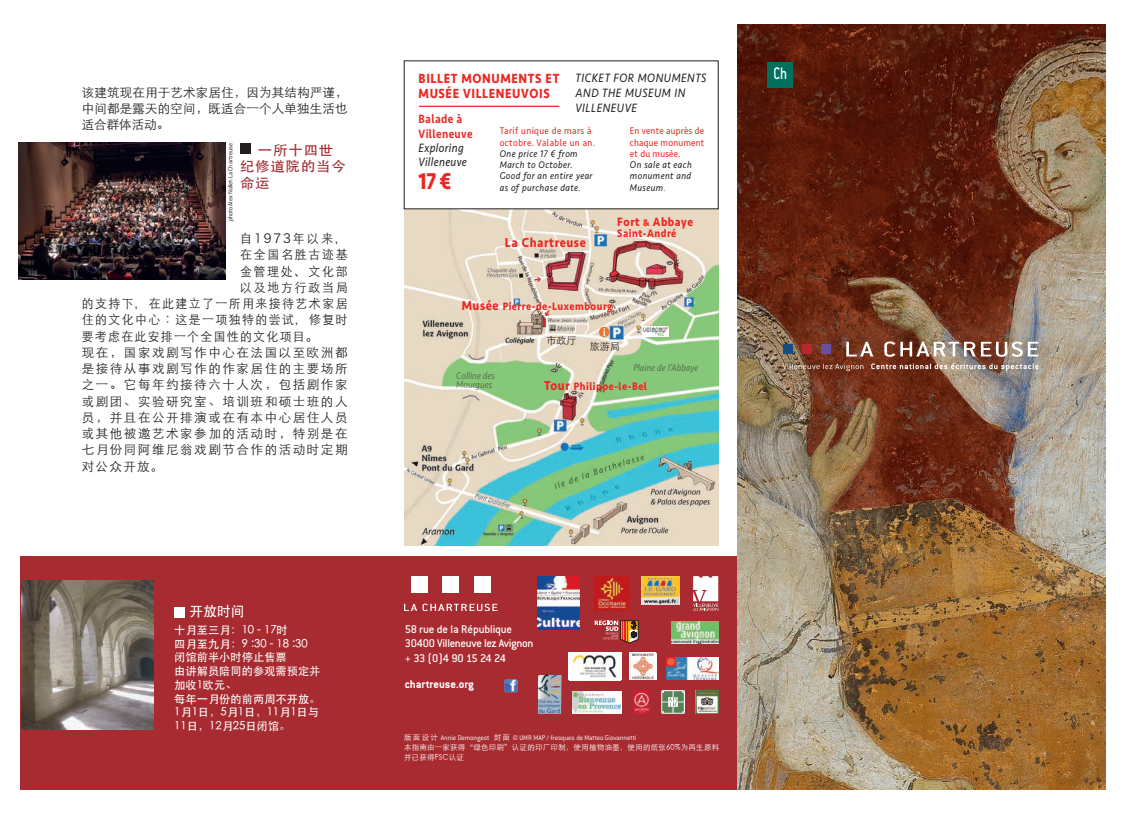
<style>
.page{position:relative;width:1127px;height:815px;background:#fff}
.page>*{position:absolute;margin:0;border:0;box-sizing:border-box;transform-origin:0 0}
.t1{font:700 23.75px "Seravek";color:#ec2724;scale:.88 1}
.t2{font:500 18.25px "Conduit ITC";color:#fff;scale:.79 1}
.t3{font:700 13.75px/14.9px "Seravek";letter-spacing:.05em;color:#ec2724;scale:.88 1}
.t4{font:500 13.75px/16.2px "ST Heiti SC";letter-spacing:.055em;color:#a72b30;scale:1.05 1}
.t5{font:500 13.75px "ST Heiti SC";color:#fff}
.t6{font:700 13.5px "Seravek";letter-spacing:.05em;color:#ec2724;scale:.88 1}
.t7{font:300 12.5px/16.2px "ST Heiti SC";letter-spacing:.125em;color:#231f20;text-align:justify}
.t8{font:300 12.5px "ST Heiti SC";letter-spacing:.125em;color:#231f20;scale:.95 1}
.t9{font:italic 12.5px/14.9px "Seravek";letter-spacing:.045em;color:#231f20;scale:.88 1}
.t10{font:500 12.5px/15.2px "Seravek";letter-spacing:.03em;color:#ec2724;scale:.88 1}
.t11{font:300 12.5px "ST Heiti SC";letter-spacing:.15em;color:#231f20;scale:.95 1}
.t12{font:700 12.5px "Seravek";letter-spacing:.05em;color:#ec2724;scale:.88 1}
.t13{font:12.5px "Hiragino Sans W3";color:#231f20;scale:.95 1}
.t14{font:500 12.25px/14.8px "Conduit ITC";letter-spacing:-.02em;color:#fff}
.t15{font:700 12.25px "Conduit ITC";color:#fff}
.t16{font:500 11.25px/13.8px "ST Heiti SC";color:#fff}
.t17{font:700 11.25px "Seravek";letter-spacing:.05em;color:#ec2724;scale:.88 1}
.t18{font:italic 10px/11.2px "Seravek";letter-spacing:.045em;color:#231f20;scale:.88 1}
.t19{font:10px/11.2px "Seravek";letter-spacing:.025em;color:#ec2724;text-align:justify;scale:.88 1}
.t20{font:10px/11.2px "Seravek";letter-spacing:.045em;color:#ec2724;scale:.88 1}
.t21{font:italic 10px/9.1px "Seravek";color:rgb(35 31 32/.5);scale:.87 1}
.t22{font:300 10px "ST Heiti SC";color:#231f20}
.t23{font:300 7.5px "Conduit ITC";letter-spacing:-.015em;color:#fff}
.t24{font:300 7.5px/10px "ST Heiti SC";letter-spacing:.03em;color:#fff}
.t25{font:300 6.88px "Conduit ITC";letter-spacing:-.015em;color:#231f20}
.s1{font-family:"ST Heiti SC";font-weight:300}
.s2{font-family:"Hiragino Sans W3";font-weight:400}
.s3{font-family:"Hiragino Sans W3";font-weight:400;font-size:11.25px}
.s4{color:#437b33}
.s5{font-size:10px}
.s6{font-size:13.5px}
.s7{font-family:"ST Heiti SC"}
</style>
<div class="page">
<div style="left:21px;top:556px;width:721px;height:234px;background:#a72b30"></div>
<div style="left:174px;top:607px;width:11px;height:11px;background:#fff"></div>
<div style="left:240px;top:143px;width:11px;height:11px;background:#231f20"></div>
<img style="left:21px;top:580px;width:132px;height:150px">
<img style="left:18px;top:143px;width:207px;height:137px">
<img style="left:737px;top:24px;width:368px;height:766px">
<svg style="left:846px;top:342px;width:27px;height:14px"></svg>
<svg style="left:884px;top:342px;width:91px;height:15px"></svg>
<svg style="left:981px;top:342px;width:57px;height:15px"></svg>
<svg style="left:782px;top:363px;width:81px;height:8px"></svg>
<svg style="left:871px;top:363px;width:167px;height:8px"></svg>
<div style="left:783px;top:344px;width:10px;height:10px;background:#144e82"></div>
<div style="left:802px;top:344px;width:10px;height:10px;background:#b7282e"></div>
<div style="left:821px;top:344px;width:10px;height:10px;background:#6850a1"></div>
<div style="left:767px;top:62px;width:26px;height:25px;background:#00705d"></div>
<svg style="left:404px;top:604px;width:93px;height:7px"></svg>
<div style="left:411px;top:576px;width:16px;height:16px;background:#fff"></div>
<div style="left:443px;top:576px;width:16px;height:16px;background:#fff"></div>
<div style="left:474px;top:576px;width:17px;height:16px;background:#fff"></div>
<img style="left:404px;top:209px;width:314px;height:337px">
<div style="left:643px;top:326px;width:25px;height:10px;background:#fff"></div>
<img style="left:643px;top:327px;width:25px;height:9px">
<svg style="left:693px;top:576px;width:25px;height:35px"></svg>
<img style="left:538px;top:576px;width:41px;height:53px">
<img style="left:630px;top:653px;width:26px;height:27px">
<div style="left:568px;top:653px;width:54px;height:27px;background:#fff"></div>
<img style="left:569px;top:653px;width:48px;height:25px">
<img style="left:538px;top:673px;width:24px;height:41px">
<img style="left:672px;top:622px;width:46px;height:21px">
<svg style="left:595px;top:619px;width:43px;height:24px"></svg>
<img style="left:641px;top:577px;width:39px;height:27px">
<img style="left:666px;top:657px;width:52px;height:23px">
<img style="left:504px;top:679px;width:14px;height:14px">
<img style="left:594px;top:576px;width:35px;height:35px">
<hr style="left:419px;top:106px;width:140px;height:1px;background:#ec2724">
<img style="left:695px;top:690px;width:23px;height:24px">
<img style="left:661px;top:690px;width:23px;height:24px">
<img style="left:634px;top:691px;width:16px;height:23px">
<svg style="left:620px;top:691px;width:2px;height:23px"></svg>
<img style="left:572px;top:691px;width:48px;height:23px">
<div style="left:557px;top:2px;width:13px;height:14px;border:1px solid #fff;border-radius:50%"></div>
<div style="left:557px;top:799px;width:13px;height:14px;border:1px solid #fff;border-radius:50%"></div>
<div style="left:2px;top:401px;width:14px;height:13px;border:1px solid #fff;border-radius:50%"></div>
<div style="left:1111px;top:401px;width:13px;height:13px;border:1px solid #fff;border-radius:50%"></div>
<svg style="left:544px;top:310px;width:7px;height:8px"></svg>
<svg style="left:534px;top:277px;width:7px;height:5px"></svg>
<p class="t7" style="left:82px;top:84px;width:267px">该建筑现在用于艺术家居住，因为其结构严谨，中间都是露天的空间，既适合一个人单独生活也适合群体活动。</p>
<p class="t25" style="left:228px;top:221px;width:80px;rotate:-90deg">photo Alex Nollet-La Chartreuse</p>
<p class="t4" style="left:240px;top:142px;width:102px;text-indent:18px">一所十四世纪修道院的当今命运</p>
<p class="t13" style="left:240px;top:227px;width:115px"><span class="s1">自</span>1973<span class="s1">年以来</span>，</p>
<p class="t11" style="left:240px;top:249px;width:115px">在全国名胜古迹基</p>
<p class="t8" style="left:240px;top:265px;width:115px">金管理处<span class="s2">、</span>文化部</p>
<p class="t11" style="left:240px;top:281px;width:115px">以及地方行政当局</p>
<p class="t8" style="left:82px;top:297px;width:281px">的支持下<span class="s2">，</span>在此建立了一所用来接待艺术家居</p>
<p class="t8" style="left:82px;top:314px;width:281px">住的文化中心<span class="s2">：</span>这是一项独特的尝试<span class="s2">，</span>修复时</p>
<p class="t8" style="left:82px;top:330px;width:250px">要考虑在此安排一个全国性的文化项目<span class="s2">。</span></p>
<p class="t7" style="left:82px;top:344px;width:267px">现在，国家戏剧写作中心在法国以至欧洲都</p>
<p class="t7" style="left:82px;top:361px;width:267px">是接待从事戏剧写作的作家居住的主要场所</p>
<p class="t7" style="left:82px;top:377px;width:267px">之一。它每年约接待六十人次，包括剧作家</p>
<p class="t7" style="left:82px;top:393px;width:267px">或剧团、实验研究室、培训班和硕士班的人</p>
<p class="t7" style="left:82px;top:409px;width:267px">员，并且在公开排演或在有本中心居住人员</p>
<p class="t7" style="left:82px;top:426px;width:267px">或其他被邀艺术家参加的活动时，特别是在</p>
<p class="t7" style="left:82px;top:442px;width:267px">七月份同阿维尼翁戏剧节合作的活动时定期</p>
<p class="t7" style="left:82px;top:458px;width:82px">对公众开放<span class="s3">。</span></p>
<p class="t5" style="left:190px;top:604px;width:56px">开放时间</p>
<p class="t16" style="left:174px;top:623px;width:148px">十月至三月：10 - 17时<br>四月至九月：9 :30 - 18 :30闭馆前半小时停止售票<br>由讲解员陪同的参观需预定并加收1欧元、<br>每年一月份的前两周不开放。<br>1月1日，5月1日，11月1日与<br>11日，12月25日闭馆。</p>
<p class="t9" style="left:575px;top:70px;width:150px">TICKET FOR MONUMENTS<br>AND THE MUSEUM IN<br>VILLENEUVE</p>
<p class="t3" style="left:419px;top:71px;width:161px">billet MonuMents et<br>Musée villeneuvois</p>
<p class="t20" style="left:500px;top:125px;width:110px">Tarif unique de mars à octobre. Valable un an.</p>
<p class="t18" style="left:500px;top:148px;width:107px">One price 17 € from<br>March to October.<br>Good for an entire year as of purchase date.</p>
<p class="t10" style="left:419px;top:112px;width:63px">Balade à<br>Villeneuve</p>
<p class="t9" style="left:419px;top:141px;width:56px;line-height:14px">Exploring<br>Villeneuve</p>
<h1 class="t1" style="left:419px;top:162px;width:39px">17€</h1>
<p class="t19" style="left:630px;top:125px;width:86px">En vente auprès de chaque monument et du musée.</p>
<p class="t18" style="left:630px;top:159px;width:72px;text-align:justify">On sale at each monument and Museum<span class="s4">.</span></p>
<p class="t6" style="left:505px;top:232px;width:93px">la Chartreuse</p>
<p class="t12" style="left:617px;top:212px;width:88px">Fort <span class="s5">&amp;</span> Abbaye</p>
<p class="t17" style="left:617px;top:224px;width:69px">saint-André</p>
<p class="t17" style="left:462px;top:297px;width:173px"><span class="s6">Musée</span> Pierre-de-luxembourg</p>
<p class="t21" style="left:456px;top:371px;width:46px">Colline des<br>Mourgues</p>
<p class="t22" style="left:546px;top:335px;width:31px">市政厅</p>
<p class="t22" style="left:590px;top:341px;width:31px">旅游局</p>
<p class="t21" style="left:633px;top:363px;width:76px">Plaine de l’Abbaye</p>
<p class="t17" style="left:544px;top:377px;width:118px"><span class="s6">tour</span> Philippe-le-bel</p>
<h2 class="t2" style="left:773px;top:68px;width:19px">Ch</h2>
<p class="t14" style="left:405px;top:623px;width:130px">58 rue de la République<br>30400 Villeneuve lez Avignon + 33 (0)4 90 15 24 24</p>
<p class="t15" style="left:405px;top:680px;width:71px">chartreuse.org</p>
<p class="t23" style="left:404px;top:735px;width:234px"><span class="s7">版面设计</span> Annie Demongeot <span class="s7">封面</span> © UMR MAP / fresques de Matteo Giovannetti</p>
<p class="t24" style="left:404px;top:742px;width:317px">本指南由一家获得“绿色印刷”认证的印厂印制，使用植物油墨，使用的纸张60%为再生原料并已获得FSC认证</p>
</div>
